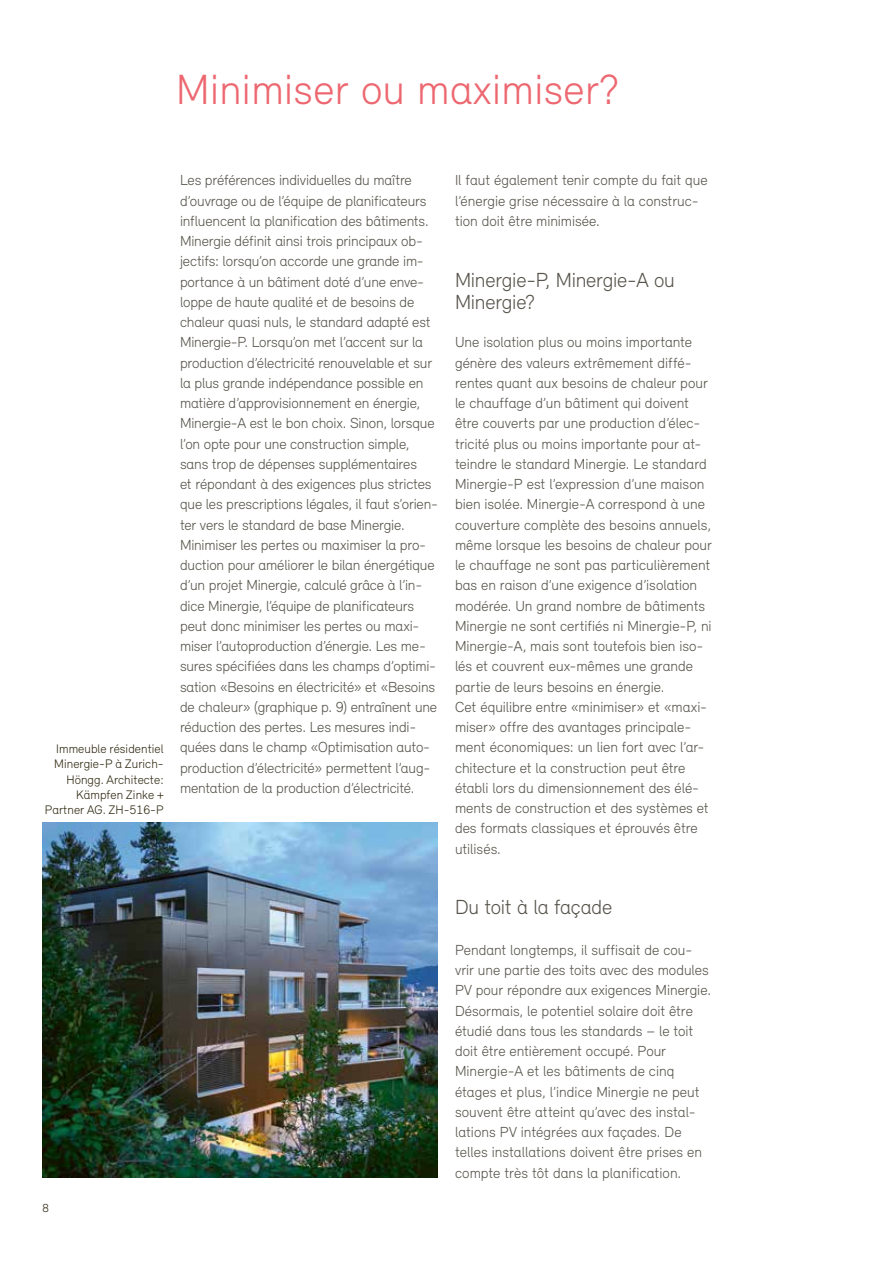
<style>
.page{position:relative;width:893px;height:1263px;background:#fff}
.page>*{position:absolute;margin:0;border:0;box-sizing:border-box;transform-origin:0 0}
.t1{font:300 43.5px "Relevant";letter-spacing:.01em;color:#ed6770}
.t2{font:300 21px/22.5px "Relevant";letter-spacing:-.01em;color:#57544b}
.t3{font:300 15px/20.2px "Relevant";letter-spacing:-.005em;color:#57544b}
.t4{font:300 12.75px/15.3px "Relevant";letter-spacing:.005em;color:#2f2912;text-align:right}
.t5{font:300 12px "Relevant";color:#2f2912}
</style>
<div class="page">
<img style="left:42px;top:823px;width:396px;height:355px">
<h1 class="t1" style="left:176px;top:64px;width:444px">Minimiser ou maximiser?</h1>
<p class="t4" style="left:45px;top:741px;width:120px">Immeuble résidentiel<br>Minergie-P à Zurich-<br>Höngg. Architecte:<br>Kämpfen Zinke +<br>Partner AG. ZH-516-P</p>
<p class="t3" style="left:180px;top:170px;width:259px">Les préférences individuelles du maître d’ouvrage ou de l’équipe de planificateurs influencent la planification des bâtiments.<br>Minergie définit ainsi trois principaux ob&shy;jectifs: lorsqu’on accorde une grande im&shy;portance à un bâtiment doté d’une enve&shy;loppe de haute qualité et de besoins de chaleur quasi nuls, le standard adapté est Minergie-P. Lorsqu’on met l’accent sur la production d’électricité renouvelable et sur la plus grande indépendance possible en matière d’approvisionnement en énergie, Minergie-A est le bon choix. Sinon, lorsque l’on opte pour une construction simple, sans trop de dépenses supplémentaires<br>et répondant à des exigences plus strictes que les prescriptions légales, il faut s’orien&shy;ter vers le standard de base Minergie.<br>Minimiser les pertes ou maximiser la pro&shy;duction pour améliorer le bilan énergétique d’un projet Minergie, calculé grâce à l’in&shy;dice Minergie, l’équipe de planificateurs peut donc minimiser les pertes ou maxi&shy;miser l’autoproduction d’énergie. Les me&shy;sures spécifiées dans les champs d’optimi&shy;sation «Besoins en électricité» et «Besoins de chaleur» (graphique p. 9) entraînent une réduction des pertes. Les mesures indi&shy;quées dans le champ «Optimisation auto&shy;production d’électricité» permettent l’aug&shy;mentation de la production d’électricité.</p>
<p class="t3" style="left:455px;top:170px;width:254px">Il faut également tenir compte du fait que l’énergie grise nécessaire à la construc&shy;tion doit être minimisée.</p>
<h2 class="t2" style="left:455px;top:268px;width:221px">Minergie-P, Minergie-A ou<br>Minergie?</h2>
<p class="t3" style="left:455px;top:332px;width:258px">Une isolation plus ou moins importante génère des valeurs extrêmement diffé&shy;rentes quant aux besoins de chaleur pour le chauffage d’un bâtiment qui doivent être couverts par une production d’élec&shy;tricité plus ou moins importante pour at&shy;teindre le standard Minergie. Le standard Minergie-P est l’expression d’une maison bien isolée. Minergie-A correspond à une couverture complète des besoins annuels, même lorsque les besoins de chaleur pour le chauffage ne sont pas particulièrement bas en raison d’une exigence d’isolation modérée. Un grand nombre de bâtiments Minergie ne sont certifiés ni Minergie-P, ni Minergie-A, mais sont toutefois bien iso&shy;lés et couvrent eux-mêmes une grande partie de leurs besoins en énergie.<br>Cet équilibre entre «minimiser» et «maxi&shy;miser» offre des avantages principale&shy;ment économiques: un lien fort avec l’ar&shy;chitecture et la construction peut être établi lors du dimensionnement des élé&shy;ments de construction et des systèmes et des formats classiques et éprouvés être utilisés.</p>
<p class="t5" style="left:43px;top:1201px;width:8px">8</p>
<h2 class="t2" style="left:455px;top:896px;width:159px">Du toit à la façade</h2>
<p class="t3" style="left:455px;top:939px;width:258px">Pendant longtemps, il suffisait de cou&shy;vrir une partie des toits avec des modules PV pour répondre aux exigences Minergie.<br>Désormais, le potentiel solaire doit être étudié dans tous les standards – le toit doit être entièrement occupé. Pour Minergie-A et les bâtiments de cinq étages et plus, l’indice Minergie ne peut souvent être atteint qu’avec des instal&shy;lations PV intégrées aux façades. De telles installations doivent être prises en compte très tôt dans la planification.</p>
</div>
